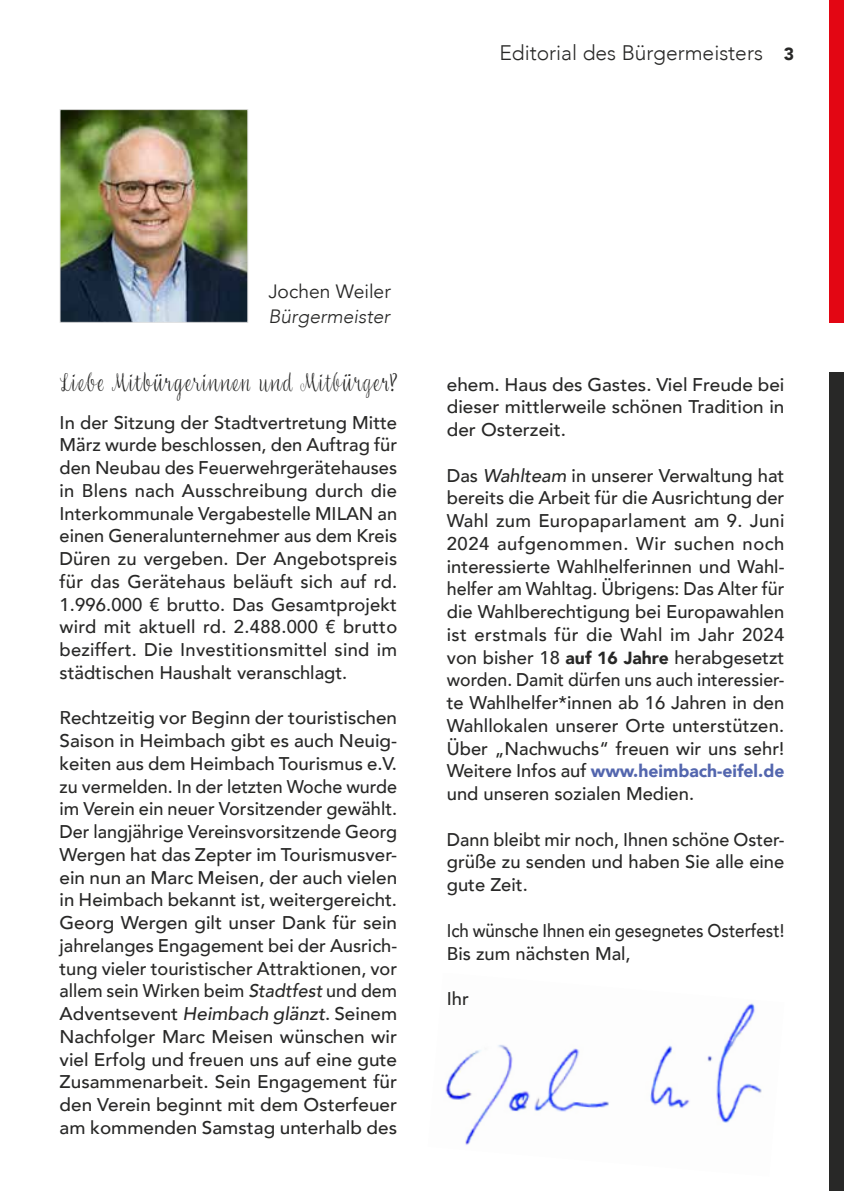
<style>
.page{position:relative;width:844px;height:1191px;background:#fff}
.page>*{position:absolute;margin:0;border:0;box-sizing:border-box;transform-origin:0 0}
.t1{font:28px "Liebe Gerda";letter-spacing:.045em;color:#282827}
.t2{font:300 21px "Avenir";color:#282827}
.t3{font:italic 300 19.25px "Avenir";color:#282827}
.t4{font:19.25px "Avenir";color:#282827}
.t5{font:500 18.38px/22.8px "Avenir";color:#282827;text-align:justify}
.t6{font:500 18.38px/22.8px "Avenir";color:#282827;scale:.92 1}
.t7{font:900 17.5px "Avenir";color:#5366ae}
.s1{font-weight:900;font-size:17.5px}
.s2{font-style:italic}
.s3{font-weight:500;font-size:18.38px;color:#282827}
</style>
<div class="page">
<div style="left:828px;top:0;width:15px;height:322px;background:#e30613"></div>
<div style="left:828px;top:372px;width:15px;height:819px;background:#282827"></div>
<img style="left:445px;top:1003px;width:317px;height:142px">
<img style="left:62px;top:111px;width:184px;height:210px">
<div style="left:60px;top:109px;width:188px;height:214px;border:1px solid #e3e3e3"></div>
<p class="t2" style="left:499px;top:40px;width:296px">Editorial des Bürgermeisters <span class="s1">3</span></p>
<p class="t4" style="left:268px;top:280px;width:124px">Jochen Weiler</p>
<p class="t3" style="left:268px;top:304px;width:123px">Bürgermeister</p>
<h1 class="t1" style="left:60px;top:365px;width:339px">Liebe Mitbürgerinnen und Mitbürger‽</h1>
<p class="t5" style="left:60px;top:410px;width:339px">In der Sitzung der Stadtvertretung Mitte März wurde beschlossen, den Auftrag für den Neubau des Feuerwehrgerätehauses in Blens nach Ausschreibung durch die Interkommunale Vergabestelle MILAN an einen Generalunternehmer aus dem Kreis Düren zu vergeben. Der Angebotspreis für das Gerätehaus beläuft sich auf rd.<br>1.996.000 € brutto. Das Gesamtprojekt wird mit aktuell rd. 2.488.000 € brutto beziffert. Die Investitionsmittel sind im städtischen Haushalt veranschlagt.</p>
<p class="t5" style="left:60px;top:705px;width:339px">Rechtzeitig vor Beginn der touristischen Saison in Heimbach gibt es auch Neuig&shy;keiten aus dem Heimbach Tourismus e.V. zu vermelden. In der letzten Woche wurde im Verein ein neuer Vorsitzender gewählt.<br>Der langjährige Vereinsvorsitzende Georg Wergen hat das Zepter im Tourismusver&shy;ein nun an Marc Meisen, der auch vielen in Heimbach bekannt ist, weitergereicht.<br>Georg Wergen gilt unser Dank für sein jahrelanges Engagement bei der Ausrich&shy;tung vieler touristischer Attraktionen, vor allem sein Wirken beim <span class="s2">Stadtfest</span> und dem Adventsevent <span class="s2">Heimbach glänzt</span>. Seinem Nachfolger Marc Meisen wünschen wir viel Erfolg und freuen uns auf eine gute Zusammenarbeit. Sein Engagement für den Verein beginnt mit dem Osterfeuer am kommenden Samstag unterhalb des</p>
<p class="t5" style="left:446px;top:372px;width:339px">ehem. Haus des Gastes. Viel Freude bei dieser mittlerweile schönen Tradition in der Osterzeit.</p>
<p class="t5" style="left:446px;top:463px;width:339px">Das <span class="s2">Wahlteam</span> in unserer Verwaltung hat bereits die Arbeit für die Ausrichtung der Wahl zum Europaparlament am 9. Juni 2024 aufgenommen. Wir suchen noch interessierte Wahlhelferinnen und Wahl&shy;helfer am Wahltag. Übrigens: Das Alter für die Wahlberechtigung bei Europawahlen ist erstmals für die Wahl im Jahr 2024 von bisher 18 <span class="s1">auf 16 Jahre</span> herabgesetzt worden. Damit dürfen uns auch interessier&shy;te Wahlhelfer*innen ab 16 Jahren in den Wahllokalen unserer Orte unterstützen.<br>Über „Nachwuchs“ freuen wir uns sehr!</p>
<p class="t7" style="left:446px;top:756px;width:339px"><span class="s3">Weitere Infos auf</span> www.heimbach-eifel.de</p>
<p class="t5" style="left:446px;top:781px;width:249px">und unseren sozialen Medien.</p>
<p class="t5" style="left:446px;top:827px;width:339px">Dann bleibt mir noch, Ihnen schöne Oster&shy;grüße zu senden und haben Sie alle eine gute Zeit.</p>
<p class="t6" style="left:446px;top:918px;width:368px">Ich wünsche Ihnen ein gesegnetes Osterfest!<br>Bis zum nächsten Mal,</p>
<p class="t5" style="left:446px;top:986px;width:24px">Ihr</p>
</div>
